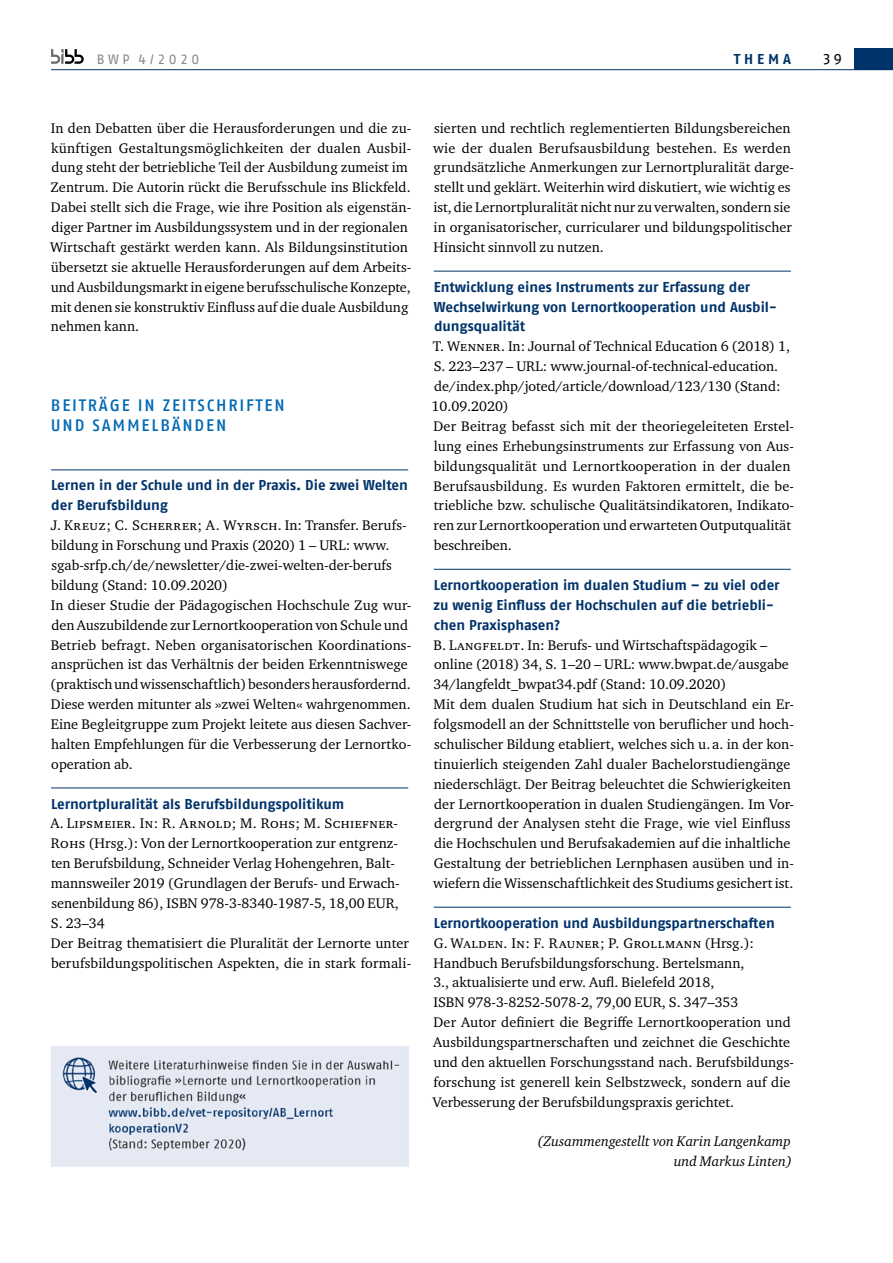
<style>
.page{position:relative;width:893px;height:1263px;background:#fff}
.page>*{position:absolute;margin:0;border:0;box-sizing:border-box;transform-origin:0 0}
.t1{font:500 16.5px/20px "Fago Pro";letter-spacing:.11em;color:#0069b4}
.t2{font:15px "Fago Pro";color:#000}
.t3{font:14.25px/20px "Charter ITC Pro";letter-spacing:.005em;color:#000}
.t4{font:italic 14.25px/20px "Charter ITC Pro";color:#000;text-align:right}
.t5{font:700 14.25px "Fago Pro";letter-spacing:.27em;color:#00336a}
.t6{font:13.5px "Fago Pro";letter-spacing:.26em;color:#878787}
.s1{font-family:"Fago Pro";font-weight:700;color:#00336a}
</style>
<div class="page">
<hr style="left:51px;top:69px;width:842px;height:1px;background:#00336a">
<div style="left:855px;top:48px;width:38px;height:22px;background:#00336a"></div>
<svg style="left:51px;top:49px;width:33px;height:15px"></svg>
<hr style="left:434px;top:271px;width:357px;height:1px;background:#00336a">
<hr style="left:434px;top:569px;width:357px;height:1px;background:#00336a">
<hr style="left:434px;top:907px;width:357px;height:1px;background:#00336a">
<hr style="left:51px;top:469px;width:357px;height:1px;background:#00336a">
<hr style="left:51px;top:787px;width:357px;height:1px;background:#00336a">
<img style="left:51px;top:1046px;width:358px;height:121px">
<p class="t6" style="left:97px;top:51px;width:104px">BWP 4/2020</p>
<p class="t5" style="left:734px;top:50px;width:59px">THEMA</p>
<p class="t2" style="left:824px;top:50px;width:20px">39</p>
<p class="t3" style="left:50px;top:118px;width:363px">In den Debatten über die Herausforderungen und die zu&shy;künftigen Gestaltungsmöglichkeiten der dualen Ausbil&shy;dung steht der betriebliche Teil der Ausbildung zumeist im Zentrum. Die Autorin rückt die Berufsschule ins Blickfeld.<br>Dabei stellt sich die Frage, wie ihre Position als eigenstän&shy;diger Partner im Ausbildungssystem und in der regionalen Wirtschaft gestärkt werden kann. Als Bildungsinstitution übersetzt sie aktuelle Herausforderungen auf dem Arbeits&shy;und Ausbildungsmarkt in eigene berufsschulische Konzepte, mit denen sie konstruktiv Einfluss auf die duale Ausbildung nehmen kann.</p>
<p class="t1" style="left:51px;top:395px;width:235px">BEITRÄGE IN ZEITSCHRIFTEN<br>UND SAMMELBÄNDEN</p>
<p class="t3" style="left:50px;top:475px;width:363px"><span class="s1">Lernen in der Schule und in der Praxis. Die zwei Welten der Berufsbildung<br></span>J. Kreuz; C. Scherrer; A. Wyrsch. In: Transfer. Berufs&shy;bildung in Forschung und Praxis (2020) 1 – URL: www. sgab-srfp.ch/de/newsletter/die-zwei-welten-der-berufs bildung (Stand: 10.09.2020)<br>In dieser Studie der Pädagogischen Hochschule Zug wur&shy;den Auszubildende zur Lernortkooperation von Schule und Betrieb befragt. Neben organisatorischen Koordinations&shy;ansprüchen ist das Verhältnis der beiden Erkenntniswege (praktisch und wissenschaftlich) besonders herausfordernd.<br>Diese werden mitunter als »zwei Welten« wahrgenommen.<br>Eine Begleitgruppe zum Projekt leitete aus diesen Sachver&shy;halten Empfehlungen für die Verbesserung der Lernortko&shy;operation ab.</p>
<p class="t3" style="left:51px;top:793px;width:362px"><span class="s1">Lernortpluralität als Berufsbildungspolitikum<br></span>A. Lipsmeier. In: R. Arnold; M. Rohs; M. Schiefner-Rohs (Hrsg.): Von der Lernortkooperation zur entgrenz&shy;ten Berufsbildung, Schneider Verlag Hohengehren, Balt&shy;mannsweiler 2019 (Grundlagen der Berufs- und Erwach&shy;senenbildung 86), ISBN 978-3-8340-1987-5, 18,00 EUR, S. 23–34<br>Der Beitrag thematisiert die Pluralität der Lernorte unter berufsbildungspolitischen Aspekten, die in stark formali-</p>
<p class="t3" style="left:433px;top:118px;width:362px">sierten und rechtlich reglementierten Bildungsbereichen wie der dualen Berufsausbildung bestehen. Es werden grundsätzliche Anmerkungen zur Lernortpluralität darge&shy;stellt und geklärt. Weiterhin wird diskutiert, wie wichtig es ist, die Lernortpluralität nicht nur zu verwalten, sondern sie in organisatorischer, curricularer und bildungspolitischer Hinsicht sinnvoll zu nutzen.</p>
<p class="t3" style="left:432px;top:277px;width:364px"><span class="s1">Entwicklung eines Instruments zur Erfassung der Wechselwirkung von Lernortkooperation und Ausbil&shy;dungsqualität<br></span>T. Wenner. In: Journal of Technical Education 6 (2018) 1, S. 223–237 – URL: www.journal-of-technical-education. de/index.php/joted/article/download/123/130 (Stand:<br>10.09.2020)<br>Der Beitrag befasst sich mit der theoriegeleiteten Erstel&shy;lung eines Erhebungsinstruments zur Erfassung von Aus&shy;bildungsqualität und Lernortkooperation in der dualen Berufsausbildung. Es wurden Faktoren ermittelt, die be&shy;triebliche bzw. schulische Qualitätsindikatoren, Indikato&shy;ren zur Lernortkooperation und erwarteten Outputqualität beschreiben.</p>
<p class="t3" style="left:433px;top:575px;width:362px"><span class="s1">Lernortkooperation im dualen Studium – zu viel oder zu wenig Einfluss der Hochschulen auf die betriebli&shy;chen Praxisphasen?<br></span>B. Langfeldt. In: Berufs- und Wirtschaftspädagogik – online (2018) 34, S. 1–20 – URL: www.bwpat.de/ausgabe 34/langfeldt_bwpat34.pdf (Stand: 10.09.2020)<br>Mit dem dualen Studium hat sich in Deutschland ein Er&shy;folgsmodell an der Schnittstelle von beruflicher und hoch&shy;schulischer Bildung etabliert, welches sich u. a. in der kon&shy;tinuierlich steigenden Zahl dualer Bachelorstudiengänge niederschlägt. Der Beitrag beleuchtet die Schwierigkeiten der Lernortkooperation in dualen Studiengängen. Im Vor&shy;dergrund der Analysen steht die Frage, wie viel Einfluss die Hochschulen und Berufsakademien auf die inhaltliche Gestaltung der betrieblichen Lernphasen ausüben und in&shy;wiefern die Wissenschaftlichkeit des Studiums gesichert ist.</p>
<p class="t3" style="left:433px;top:913px;width:363px"><span class="s1">Lernortkooperation und Ausbildungspartnerschaften<br></span>G. Walden. In: F. Rauner; P. Grollmann (Hrsg.):<br>Handbuch Berufsbildungsforschung. Bertelsmann,<br>3., aktualisierte und erw. Aufl. Bielefeld 2018,<br>ISBN 978-3-8252-5078-2, 79,00 EUR, S. 347–353<br>Der Autor definiert die Begriffe Lernortkooperation und Ausbildungspartnerschaften und zeichnet die Geschichte und den aktuellen Forschungsstand nach. Berufsbildungs&shy;forschung ist generell kein Selbstzweck, sondern auf die Verbesserung der Berufsbildungspraxis gerichtet.</p>
<p class="t4" style="left:537px;top:1131px;width:256px">(Zusammengestellt von Karin Langenkamp und Markus Linten)</p>
</div>
